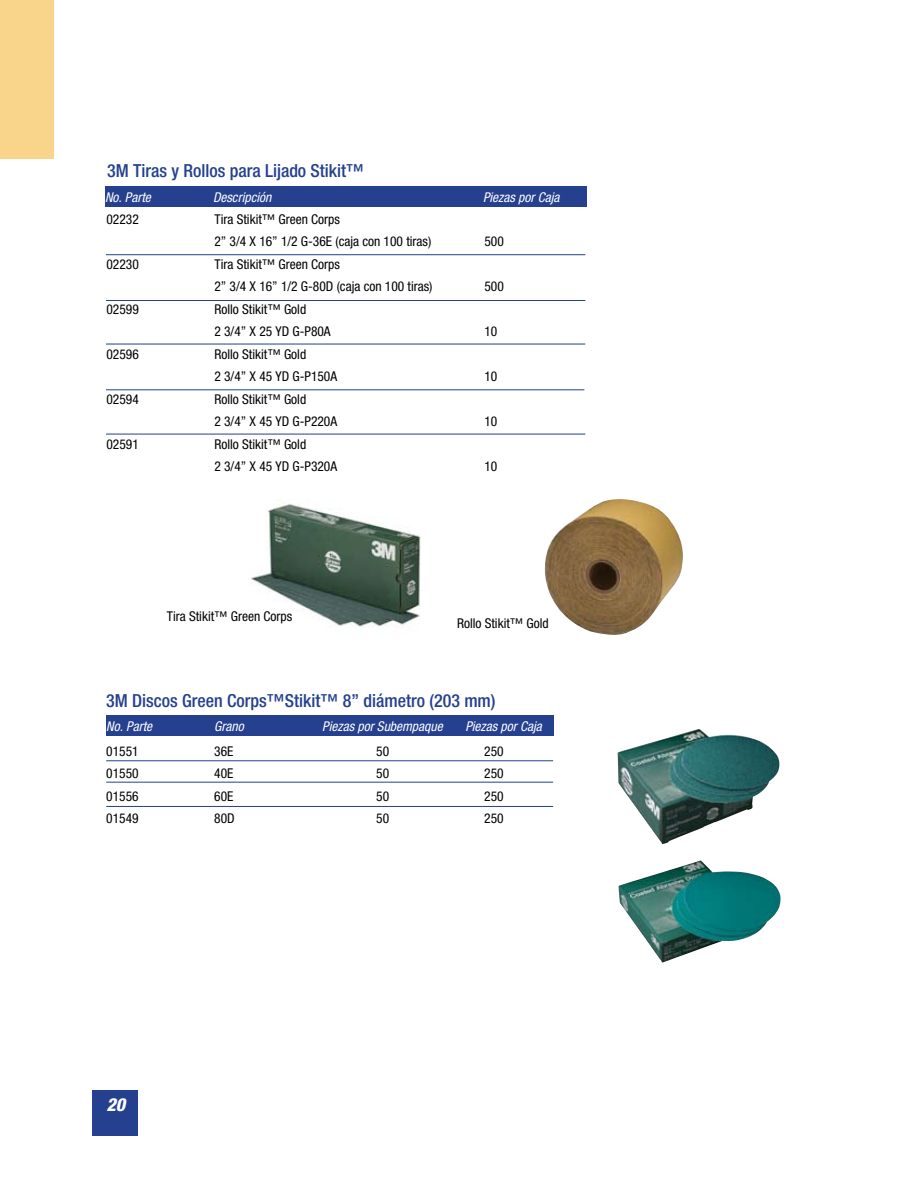
<style>
.page{position:relative;width:918px;height:1188px;background:#fff}
.page>*{position:absolute;margin:0;border:0;box-sizing:border-box;transform-origin:0 0}
.t1{font:500 condensed 18px "Helvetica Neue";color:#24408f}
.t2{font:italic 800 condensed 18px "Helvetica Neue";color:#fff}
.t3{font:condensed 13.5px/22.5px "Helvetica Neue";color:#000}
.t4{font:italic condensed 13.5px "Helvetica Neue";color:#fff}
</style>
<div class="page">
<div style="left:92px;top:1090px;width:46px;height:46px;background:#24408f"></div>
<img style="left:250px;top:499px;width:171px;height:128px">
<div style="left:106px;top:715px;width:448px;height:21px;background:#24408f"></div>
<hr style="left:106px;top:760px;width:447px;height:1px;background:#24408f">
<hr style="left:106px;top:782px;width:447px;height:1px;background:#24408f">
<hr style="left:106px;top:806px;width:447px;height:1px;background:#24408f">
<hr style="left:106px;top:389px;width:478px;height:1px;background:#24408f">
<hr style="left:106px;top:254px;width:479px;height:1px;background:#24408f">
<hr style="left:106px;top:300px;width:479px;height:1px;background:#24408f">
<hr style="left:106px;top:344px;width:479px;height:1px;background:#24408f">
<hr style="left:106px;top:434px;width:479px;height:1px;background:#24408f">
<div style="left:105px;top:186px;width:481px;height:21px;background:#24408f"></div>
<img style="left:544px;top:499px;width:139px;height:136px">
<img style="left:617px;top:729px;width:163px;height:115px">
<img style="left:618px;top:860px;width:163px;height:103px">
<div style="left:0;top:0;width:54px;height:159px;background:#f9d58c"></div>
<h1 class="t1" style="left:107px;top:160px;width:259px">3M Tiras y Rollos para Lijado Stikit™</h1>
<p class="t3" style="left:106px;top:208px;width:34px">02232</p>
<p class="t3" style="left:214px;top:208px;width:218px">Tira Stikit™ Green Corps<br>2” 3/4 X 16” 1/2 G-36E (caja con 100 tiras)</p>
<p class="t4" style="left:105px;top:189px;width:47px">No. Parte</p>
<p class="t4" style="left:213px;top:189px;width:60px">Descripción</p>
<p class="t4" style="left:483px;top:189px;width:78px">Piezas por Caja</p>
<p class="t3" style="left:484px;top:230px;width:21px">500</p>
<p class="t3" style="left:106px;top:253px;width:34px">02230</p>
<p class="t3" style="left:214px;top:253px;width:220px">Tira Stikit™ Green Corps<br>2” 3/4 X 16” 1/2 G-80D (caja con 100 tiras)</p>
<p class="t3" style="left:106px;top:298px;width:34px">02599</p>
<p class="t3" style="left:214px;top:298px;width:118px">Rollo Stikit™ Gold<br>2 3/4” X 25 YD G-P80A</p>
<p class="t3" style="left:106px;top:343px;width:34px">02596</p>
<p class="t3" style="left:214px;top:343px;width:124px">Rollo Stikit™ Gold<br>2 3/4” X 45 YD G-P150A</p>
<p class="t3" style="left:106px;top:388px;width:34px">02594</p>
<p class="t3" style="left:214px;top:388px;width:124px">Rollo Stikit™ Gold<br>2 3/4” X 45 YD G-P220A</p>
<p class="t3" style="left:106px;top:433px;width:34px">02591</p>
<p class="t3" style="left:214px;top:433px;width:124px">Rollo Stikit™ Gold<br>2 3/4” X 45 YD G-P320A</p>
<p class="t3" style="left:484px;top:275px;width:21px">500</p>
<p class="t3" style="left:484px;top:320px;width:14px">10</p>
<p class="t3" style="left:484px;top:365px;width:14px">10</p>
<p class="t3" style="left:484px;top:410px;width:14px">10</p>
<p class="t3" style="left:484px;top:455px;width:14px">10</p>
<p class="t3" style="left:167px;top:605px;width:127px">Tira Stikit™ Green Corps</p>
<p class="t3" style="left:457px;top:612px;width:93px">Rollo Stikit™ Gold</p>
<h1 class="t1" style="left:106px;top:690px;width:391px">3M Discos Green Corps™Stikit™ 8” diámetro (203 mm)</h1>
<p class="t4" style="left:106px;top:718px;width:47px">No. Parte</p>
<p class="t4" style="left:214px;top:718px;width:31px">Grano</p>
<p class="t4" style="left:322px;top:718px;width:122px">Piezas por Subempaque</p>
<p class="t4" style="left:465px;top:718px;width:78px">Piezas por Caja</p>
<p class="t3" style="left:106px;top:740px;width:34px">01551</p>
<p class="t3" style="left:214px;top:740px;width:21px">36E</p>
<p class="t3" style="left:376px;top:740px;width:14px">50</p>
<p class="t3" style="left:484px;top:740px;width:21px">250</p>
<p class="t3" style="left:106px;top:762px;width:34px">01550</p>
<p class="t3" style="left:214px;top:762px;width:21px">40E</p>
<p class="t3" style="left:376px;top:762px;width:14px">50</p>
<p class="t3" style="left:484px;top:762px;width:21px">250</p>
<p class="t3" style="left:106px;top:785px;width:34px">01556</p>
<p class="t3" style="left:214px;top:785px;width:21px">60E</p>
<p class="t3" style="left:376px;top:785px;width:14px">50</p>
<p class="t3" style="left:484px;top:785px;width:21px">250</p>
<p class="t3" style="left:106px;top:807px;width:34px">01549</p>
<p class="t3" style="left:214px;top:807px;width:22px">80D</p>
<p class="t3" style="left:376px;top:807px;width:14px">50</p>
<p class="t3" style="left:484px;top:807px;width:21px">250</p>
<h1 class="t2" style="left:106px;top:1093px;width:20px">20</h1>
</div>
